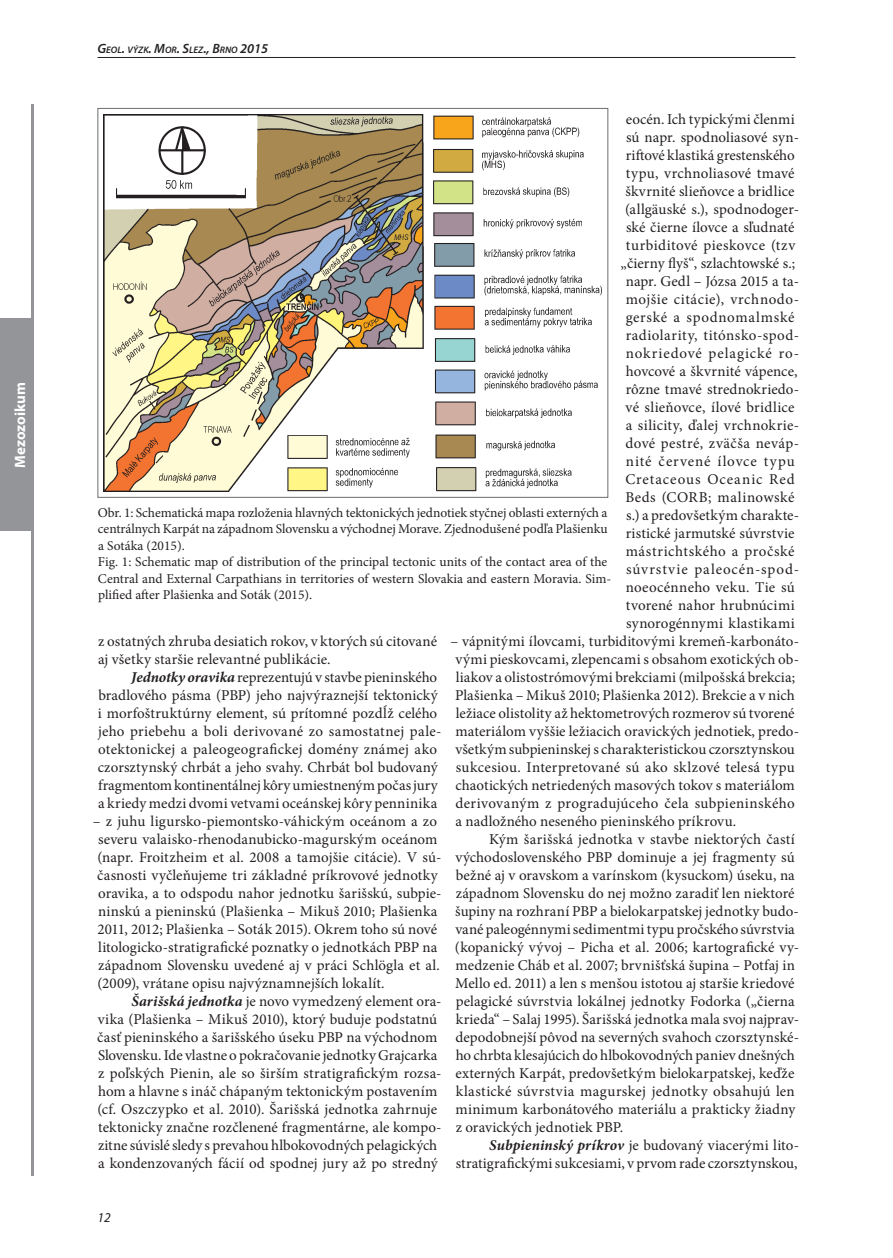
<style>
.page{position:relative;width:893px;height:1258px;background:#fff}
.page>*{position:absolute;margin:0;border:0;box-sizing:border-box;transform-origin:0 0}
.t1{font:15px/18px "Minion Pro";letter-spacing:.005em;color:#231f20}
.t2{font:700 15px "Myriad Pro";color:#fff}
.t3{font:13.5px/16.5px "Minion Pro";letter-spacing:-.005em;color:#231f20}
.t4{font:italic 13.5px "Myriad Pro";color:#231f20}
.t5{font:italic 600 9.45px "Myriad Pro";color:#231f20}
.s1{font-size:13.5px}
.s2{font-weight:700;font-style:italic}
</style>
<div class="page">
<hr style="left:31px;top:104px;width:3px;height:1071px;background:#939598">
<hr style="left:97px;top:57px;width:698px;height:1px;background:#231f20">
<img style="left:104px;top:115px;width:497px;height:376px">
<div style="left:0;top:319px;width:34px;height:212px;background:#939598"></div>
<p class="t2" style="left:14px;top:468px;width:87px;rotate:-90deg">Mezozoikum</p>
<p class="t5" style="left:97px;top:46px;width:172px"><span class="s1">G</span>EOL<span class="s1">.</span> VÝZK<span class="s1">. M</span>OR<span class="s1">. S</span>LEZ<span class="s1">., B</span>RNO <span class="s1">2015</span></p>
<p class="t1" style="left:620px;top:111px;width:180px;text-align:center">eocén. Ich typickými členmi sú napr. spodnoliasové syn&shy;riftové klastiká grestenského typu, vrchnoliasové tmavé škvrnité slieňovce a bridlice (allgäuské s.), spodnodoger&shy;ské čierne ílovce a sľudnaté turbiditové pieskovce (tzv „čierny flyš“, szlachtowské s.; napr. Gedl – Józsa 2015 a ta&shy;mojšie citácie), vrchnodo&shy;gerské a spodnomalmské radiolarity, titónsko-spod&shy;nokriedové pelagické ro&shy;hovcové a škvrnité vápence, rôzne tmavé strednokriedo&shy;vé slieňovce, ílové bridlice a silicity, ďalej vrchnokrie&shy;dové pestré, zväčša neváp&shy;nité červené ílovce typu<br>Cretaceous Oceanic Red<br>Beds (CORB; malinowské s.) a predovšetkým charakte&shy;ristické jarmutské súvrstvie mástrichtského a pročské súvrstvie paleocén-spod&shy;noeocénneho veku. Tie sú tvorené nahor hrubnúcimi synorogénnymi klastikami</p>
<p class="t1" style="left:455px;top:633px;width:345px;text-indent:-5px">– vápnitými ílovcami, turbiditovými kremeň-karbonáto&shy;vými pieskovcami, zlepencami s obsahom exotických ob&shy;liakov a olistostrómovými brekciami (milpošská brekcia; Plašienka – Mikuš 2010; Plašienka 2012). Brekcie a v nich ležiace olistolity až hektometrových rozmerov sú tvorené materiálom vyššie ležiacich oravických jednotiek, predo&shy;všetkým subpieninskej s charakteristickou czorsztynskou sukcesiou. Interpretované sú ako sklzové telesá typu chaotických netriedených masových tokov s materiálom derivovaným z progradujúceho čela subpieninského a nadložného neseného pieninského príkrovu.</p>
<p class="t1" style="left:454px;top:831px;width:345px;text-indent:34px">Kým šarišská jednotka v stavbe niektorých častí východoslovenského PBP dominuje a jej fragmenty sú bežné aj v oravskom a varínskom (kysuckom) úseku, na západnom Slovensku do nej možno zaradiť len niektoré šupiny na rozhraní PBP a bielokarpatskej jednotky budo&shy;vané paleogénnymi sedimentmi typu pročského súvrstvia (kopanický vývoj – Picha et al. 2006; kartografické vy&shy;medzenie Cháb et al. 2007; brvnišťská šupina – Potfaj in Mello ed. 2011) a len s menšou istotou aj staršie kriedové pelagické súvrstvia lokálnej jednotky Fodorka („čierna krieda“ – Salaj 1995). Šarišská jednotka mala svoj najprav&shy;depodobnejší pôvod na severných svahoch czorsztynské&shy;ho chrbta klesajúcich do hlbokovodných paniev dnešných externých Karpát, predovšetkým bielokarpatskej, keďže klastické súvrstvia magurskej jednotky obsahujú len minimum karbonátového materiálu a prakticky žiadny z oravických jednotiek PBP.</p>
<p class="t1" style="left:455px;top:1137px;width:344px;text-align:right"><span class="s2">Subpieninský príkrov</span> je budovaný viacerými lito&shy;stratigrafickými sukcesiami, v prvom rade czorsztynskou,</p>
<p class="t3" style="left:98px;top:505px;width:514px">Obr. 1: Schematická mapa rozloženia hlavných tektonických jednotiek styčnej oblasti externých a centrálnych Karpát na západnom Slovensku a východnej Morave. Zjednodušené podľa Plašienku a Sotáka (2015).<br>Fig. 1: Schematic map of distribution of the principal tectonic units of the contact area of the Central and External Carpathians in territories of western Slovakia and eastern Moravia. Sim&shy;plified after Plašienka and Soták (2015).</p>
<p class="t1" style="left:98px;top:633px;width:340px">z ostatných zhruba desiatich rokov, v ktorých sú citované aj všetky staršie relevantné publikácie.</p>
<p class="t1" style="left:98px;top:669px;width:345px;text-indent:33px"><span class="s2">Jednotky oravika</span> reprezentujú v stavbe pieninského bradlového pásma (PBP) jeho najvýraznejší tektonický i morfoštruktúrny element, sú prítomné pozdĺž celého jeho priebehu a boli derivované zo samostatnej pale&shy;otektonickej a paleogeografickej domény známej ako czorsztynský chrbát a jeho svahy. Chrbát bol budovaný fragmentom kontinentálnej kôry umiestneným počas jury a kriedy medzi dvomi vetvami oceánskej kôry penninika</p>
<p class="t1" style="left:93px;top:813px;width:350px">– z juhu ligursko-piemontsko-váhickým oceánom a zo severu valaisko-rhenodanubicko-magurským oceánom (napr. Froitzheim et al. 2008 a tamojšie citácie). V sú&shy;časnosti vyčleňujeme tri základné príkrovové jednotky oravika, a to odspodu nahor jednotku šarišskú, subpie&shy;ninskú a pieninskú (Plašienka – Mikuš 2010; Plašienka 2011, 2012; Plašienka – Soták 2015). Okrem toho sú nové litologicko-stratigrafické poznatky o jednotkách PBP na západnom Slovensku uvedené aj v práci Schlögla et al. (2009), vrátane opisu najvýznamnejších lokalít.</p>
<p class="t1" style="left:97px;top:993px;width:345px;text-indent:34px"><span class="s2">Šarišská jednotka</span> je novo vymedzený element ora&shy;vika (Plašienka – Mikuš 2010), ktorý buduje podstatnú časť pieninského a šarišského úseku PBP na východnom Slovensku. Ide vlastne o pokračovanie jednotky Grajcarka z poľských Pienin, ale so širším stratigrafickým rozsa&shy;hom a hlavne s ináč chápaným tektonickým postavením (cf. Oszczypko et al. 2010). Šarišská jednotka zahrnuje tektonicky značne rozčlenené fragmentárne, ale kompo&shy;zitne súvislé sledy s prevahou hlbokovodných pelagických a kondenzovaných fácií od spodnej jury až po stredný</p>
<p class="t4" style="left:97px;top:1212px;width:15px">12</p>
</div>
